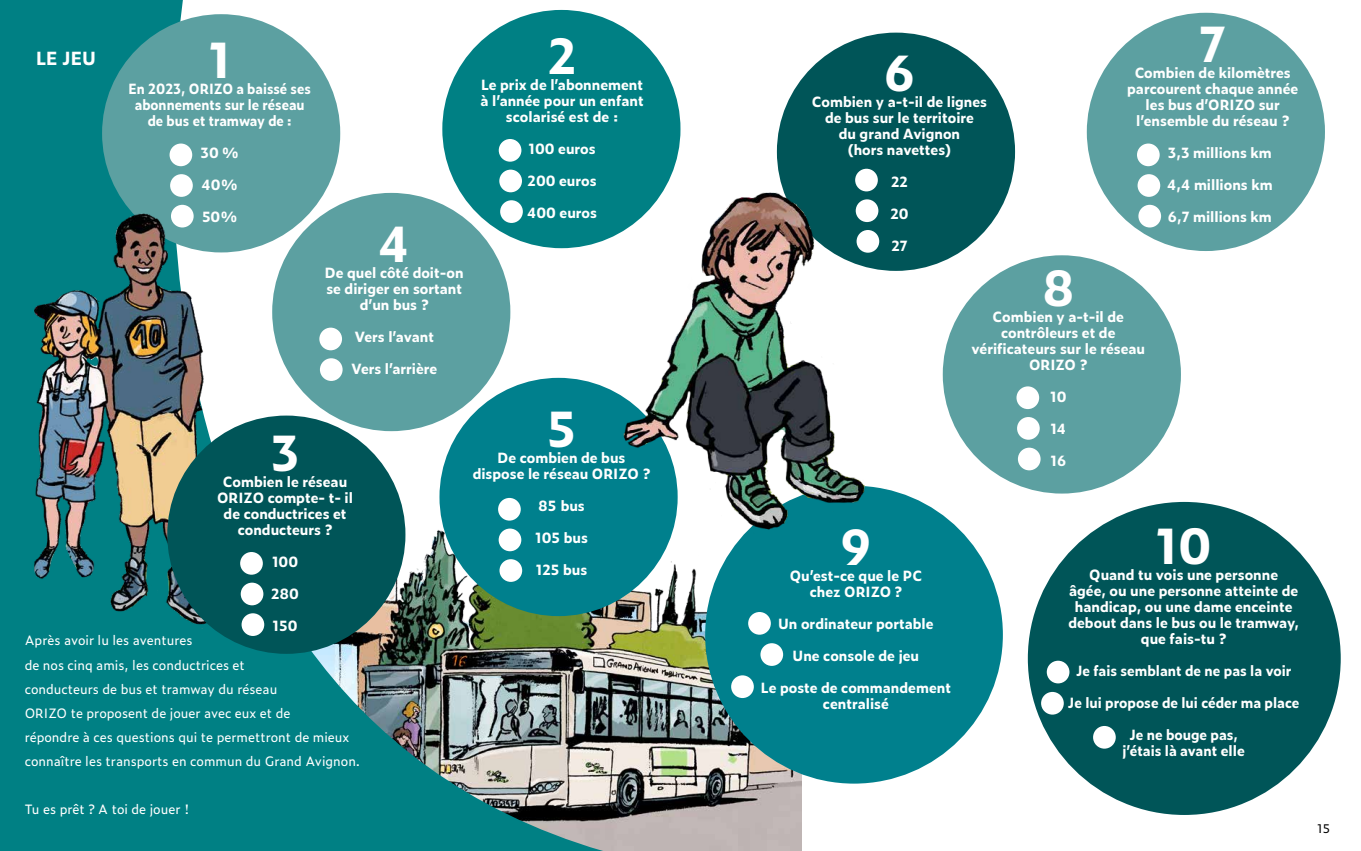
<style>
.page{position:relative;width:1361px;height:851px;background:#fff}
.page>*{position:absolute;margin:0;border:0;box-sizing:border-box;transform-origin:0 0}
.t1{font:700 48px "Zeitung Pro";color:#fff}
.t2{font:700 18px "Zeitung Pro";color:#fff}
.t3{font:700 14px/16px "Zeitung Pro";color:#fff;text-align:center}
.t4{font:700 14px/16px "Zeitung Pro";color:#fff;text-align:center;scale:.94 1}
.t5{font:13px/24px "Zeitung Pro";color:#fff}
.t6{font:12px "Zeitung Pro";color:#000}
</style>
<div class="page">
<img style="left:629px;top:536px;width:172px;height:314px">
<svg style="left:0;top:0;width:629px;height:850px;fill:#008084"></svg>
<div style="left:102px;top:14px;width:238px;height:238px;background:#5ca0a1;border-radius:50%"></div>
<div style="left:170px;top:143px;width:22px;height:23px;background:#fff;border-radius:50%"></div>
<div style="left:170px;top:174px;width:23px;height:23px;background:#fff;border-radius:50%"></div>
<div style="left:171px;top:205px;width:23px;height:22px;background:#fff;border-radius:50%"></div>
<div style="left:442px;top:10px;width:238px;height:238px;background:#008084;border-radius:50%"></div>
<div style="left:499px;top:139px;width:22px;height:23px;background:#fff;border-radius:50%"></div>
<div style="left:499px;top:170px;width:23px;height:22px;background:#fff;border-radius:50%"></div>
<div style="left:500px;top:200px;width:23px;height:23px;background:#fff;border-radius:50%"></div>
<div style="left:272px;top:193px;width:238px;height:238px;background:#5ca0a1;border-radius:50%"></div>
<div style="left:319px;top:327px;width:23px;height:23px;background:#fff;border-radius:50%"></div>
<div style="left:320px;top:358px;width:23px;height:23px;background:#fff;border-radius:50%"></div>
<div style="left:439px;top:378px;width:238px;height:238px;background:#00808d;border-radius:50%"></div>
<div style="left:498px;top:498px;width:23px;height:22px;background:#fff;border-radius:50%"></div>
<div style="left:499px;top:528px;width:22px;height:23px;background:#fff;border-radius:50%"></div>
<div style="left:499px;top:559px;width:23px;height:22px;background:#fff;border-radius:50%"></div>
<div style="left:777px;top:33px;width:238px;height:238px;background:#005558;border-radius:50%"></div>
<div style="left:855px;top:169px;width:23px;height:22px;background:#fff;border-radius:50%"></div>
<div style="left:943px;top:255px;width:238px;height:238px;background:#5ca0a1;border-radius:50%"></div>
<div style="left:1016px;top:386px;width:23px;height:23px;background:#fff;border-radius:50%"></div>
<div style="left:1017px;top:417px;width:22px;height:22px;background:#fff;border-radius:50%"></div>
<div style="left:1018px;top:447px;width:22px;height:23px;background:#fff;border-radius:50%"></div>
<div style="left:705px;top:485px;width:298px;height:298px;background:#00808d;border-radius:50%"></div>
<div style="left:748px;top:612px;width:23px;height:22px;background:#fff;border-radius:50%"></div>
<div style="left:760px;top:643px;width:23px;height:22px;background:#fff;border-radius:50%"></div>
<div style="left:731px;top:675px;width:23px;height:23px;background:#fff;border-radius:50%"></div>
<div style="left:1028px;top:502px;width:312px;height:312px;background:#005558;border-radius:50%"></div>
<div style="left:1046px;top:660px;width:23px;height:23px;background:#fff;border-radius:50%"></div>
<div style="left:1041px;top:691px;width:22px;height:23px;background:#fff;border-radius:50%"></div>
<div style="left:1093px;top:725px;width:22px;height:23px;background:#fff;border-radius:50%"></div>
<div style="left:1087px;top:13px;width:238px;height:238px;background:#5ca0a1;border-radius:50%"></div>
<div style="left:1137px;top:143px;width:22px;height:23px;background:#fff;border-radius:50%"></div>
<div style="left:1137px;top:174px;width:23px;height:23px;background:#fff;border-radius:50%"></div>
<div style="left:1138px;top:205px;width:23px;height:22px;background:#fff;border-radius:50%"></div>
<img style="left:622px;top:191px;width:264px;height:345px">
<img style="left:26px;top:211px;width:191px;height:417px">
<div style="left:167px;top:415px;width:238px;height:238px;background:#005558;border-radius:50%"></div>
<div style="left:240px;top:552px;width:23px;height:22px;background:#fff;border-radius:50%"></div>
<div style="left:241px;top:582px;width:22px;height:23px;background:#fff;border-radius:50%"></div>
<div style="left:242px;top:613px;width:22px;height:23px;background:#fff;border-radius:50%"></div>
<p class="t2" style="left:36px;top:44px;width:61px">LE JEU</p>
<h1 class="t1" style="left:208px;top:23px;width:24px">1</h1>
<p class="t4" style="left:129px;top:80px;width:195px">En 2023, ORIZO a baissé ses abonnements sur le réseau de bus et tramway de :</p>
<p class="t3" style="left:201px;top:144px;width:40px">30 %</p>
<p class="t3" style="left:202px;top:176px;width:38px">40%</p>
<p class="t3" style="left:202px;top:208px;width:37px">50%</p>
<h1 class="t1" style="left:378px;top:207px;width:33px">4</h1>
<p class="t3" style="left:325px;top:264px;width:140px">De quel côté doit-on se diriger en sortant d’un bus ?</p>
<p class="t3" style="left:354px;top:328px;width:81px">Vers l’avant</p>
<p class="t3" style="left:351px;top:360px;width:88px">Vers l’arrière</p>
<h1 class="t1" style="left:548px;top:19px;width:30px">2</h1>
<p class="t3" style="left:480px;top:76px;width:165px">Le prix de l’abonnement à l’année pour un enfant scolarisé est de :</p>
<p class="t3" style="left:528px;top:140px;width:69px">100 euros</p>
<p class="t3" style="left:527px;top:172px;width:70px">200 euros</p>
<p class="t3" style="left:527px;top:204px;width:71px">400 euros</p>
<h1 class="t1" style="left:270px;top:416px;width:31px">3</h1>
<p class="t3" style="left:217px;top:473px;width:137px">Combien le réseau<br>ORIZO compte- t- il de conductrices et conducteurs ?</p>
<p class="t3" style="left:272px;top:553px;width:28px">100</p>
<p class="t3" style="left:271px;top:585px;width:29px">280</p>
<p class="t3" style="left:273px;top:617px;width:26px">150</p>
<p class="t5" style="left:25px;top:628px;width:337px">Après avoir lu les aventures<br>de nos cinq amis, les conductrices et<br>conducteurs de bus et tramway du réseau<br>ORIZO te proposent de jouer avec eux et de<br>répondre à ces questions qui te permettront de mieux connaître les transports en commun du Grand Avignon.</p>
<p class="t5" style="left:25px;top:796px;width:166px">Tu es prêt ? A toi de jouer !</p>
<h1 class="t1" style="left:547px;top:392px;width:31px">5</h1>
<p class="t3" style="left:473px;top:449px;width:179px">De combien de bus dispose le réseau ORIZO ?</p>
<p class="t3" style="left:538px;top:497px;width:48px">85 bus</p>
<p class="t3" style="left:535px;top:529px;width:54px">105 bus</p>
<p class="t3" style="left:536px;top:561px;width:53px">125 bus</p>
<h1 class="t1" style="left:884px;top:35px;width:33px">6</h1>
<p class="t3" style="left:812px;top:93px;width:177px">Combien y a-t-il de lignes de bus sur le territoire<br>du grand Avignon<br>(hors navettes)</p>
<p class="t3" style="left:891px;top:173px;width:18px">22</p>
<p class="t3" style="left:890px;top:205px;width:20px">20</p>
<p class="t3" style="left:891px;top:237px;width:18px">27</p>
<h1 class="t1" style="left:1199px;top:7px;width:28px">7</h1>
<p class="t3" style="left:1127px;top:64px;width:173px">Combien de kilomètres parcourent chaque année les bus d’ORIZO sur l’ensemble du réseau ?</p>
<p class="t3" style="left:1168px;top:144px;width:105px">3,3 millions km</p>
<p class="t3" style="left:1167px;top:176px;width:107px">4,4 millions km</p>
<p class="t3" style="left:1168px;top:208px;width:105px">6,7 millions km</p>
<h1 class="t1" style="left:1041px;top:250px;width:35px">8</h1>
<p class="t3" style="left:971px;top:308px;width:175px">Combien y a-t-il de contrôleurs et de vérificateurs sur le réseau<br>ORIZO ?</p>
<p class="t3" style="left:1050px;top:388px;width:18px">10</p>
<p class="t3" style="left:1050px;top:420px;width:17px">14</p>
<p class="t3" style="left:1050px;top:452px;width:17px">16</p>
<h1 class="t1" style="left:840px;top:510px;width:33px">9</h1>
<p class="t3" style="left:790px;top:567px;width:134px">Qu’est-ce que le PC chez ORIZO ?</p>
<p class="t3" style="left:778px;top:615px;width:157px">Un ordinateur portable</p>
<p class="t3" style="left:792px;top:647px;width:128px">Une console de jeu</p>
<p class="t3" style="left:761px;top:679px;width:192px">Le poste de commandement centralisé</p>
<h1 class="t1" style="left:1155px;top:508px;width:58px">10</h1>
<p class="t3" style="left:1068px;top:565px;width:232px">Quand tu vois une personne<br>âgée, ou une personne atteinte de handicap, ou une dame enceinte debout dans le bus ou le tramway, que fais-tu ?</p>
<p class="t3" style="left:1076px;top:661px;width:217px">Je fais semblant de ne pas la voir</p>
<p class="t3" style="left:1068px;top:693px;width:233px">Je lui propose de lui céder ma place</p>
<p class="t3" style="left:1122px;top:725px;width:124px">Je ne bouge pas, j’étais là avant elle</p>
<p class="t6" style="left:1317px;top:819px;width:15px">15</p>
</div>
